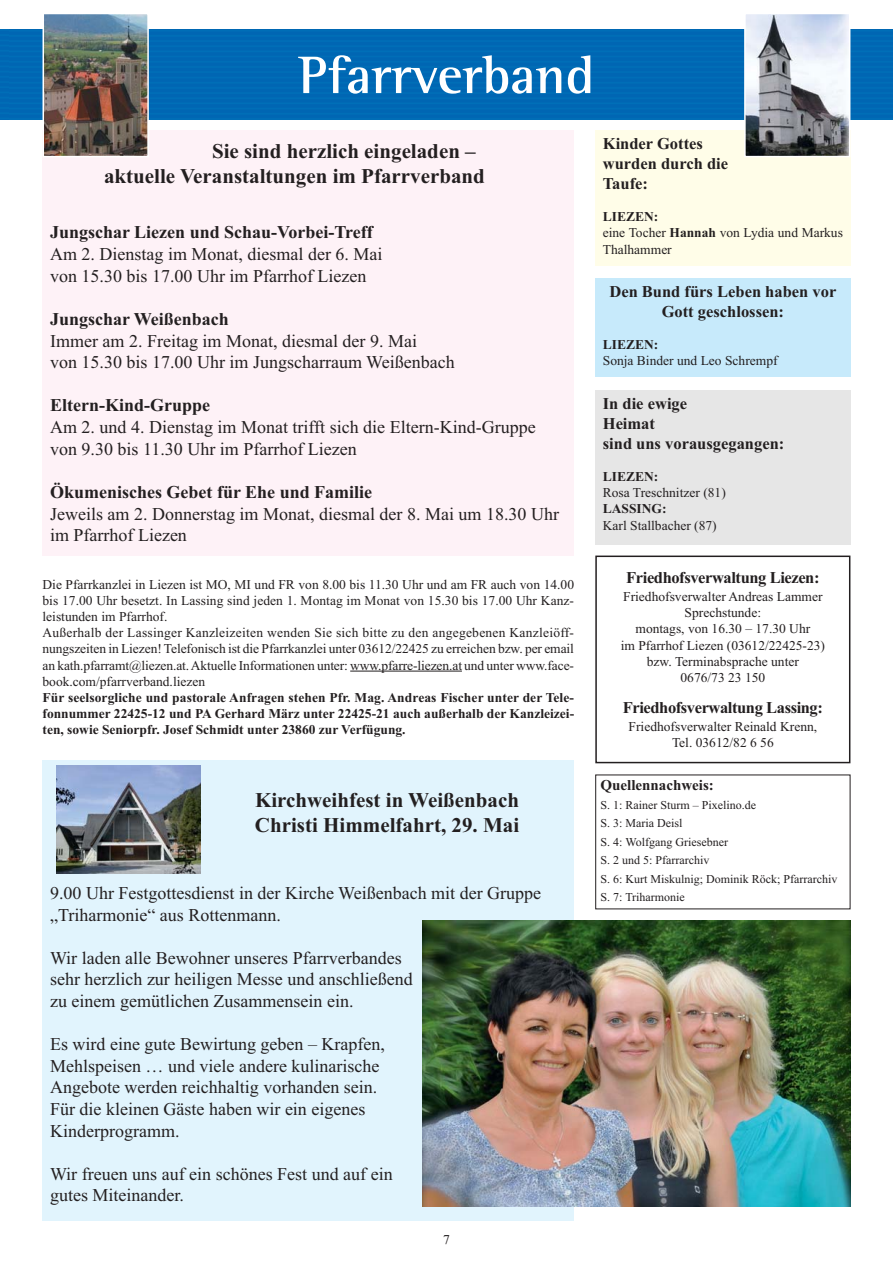
<style>
.page{position:relative;width:893px;height:1263px;background:#fff}
.page>*{position:absolute;margin:0;border:0;box-sizing:border-box;transform-origin:0 0}
.t1{font:700 54px "Rotis Semi Serif";color:#fff}
.t2{font:700 21px/24.9px "Times New Roman";color:#231f20}
.t3{font:18px/21.6px "Times New Roman";color:#231f20}
.t4{font:700 18px "Times New Roman";color:#231f20}
.t5{font:700 16.5px/19.8px "Times New Roman";color:#231f20}
.t6{font:700 16.5px "Times New Roman";letter-spacing:-.025em;color:#231f20}
.t7{font:700 15px "Times New Roman";color:#231f20}
.t8{font:13.5px/16.2px "Times New Roman";color:#231f20;text-align:center}
.t9{font:700 13.5px/16.2px "Times New Roman";color:#231f20;text-align:justify}
.t10{font:12px/18.6px "Times New Roman";color:#231f20}
.s1{font-weight:700}
</style>
<div class="page">
<div style="left:43px;top:130px;width:531px;height:426px;background:#fef2f7"></div>
<div style="left:9px;top:30px;width:884px;height:89px;background:#0067b3"></div>
<div style="left:595px;top:390px;width:255px;height:154px;background:#e6e6e6"></div>
<img style="left:46px;top:16px;width:100px;height:138px">
<div style="left:43px;top:13px;width:106px;height:144px;border:2px solid #fff"></div>
<img style="left:0;top:30px;width:9px;height:89px">
<div style="left:595px;top:555px;width:255px;height:208px;border:2px solid #231f20"></div>
<div style="left:595px;top:130px;width:255px;height:135px;background:#fffde8"></div>
<img style="left:747px;top:16px;width:100px;height:138px">
<div style="left:744px;top:13px;width:106px;height:144px;border:2px solid #fff"></div>
<div style="left:43px;top:760px;width:531px;height:460px;background:#e1f4fd"></div>
<img style="left:422px;top:920px;width:428px;height:287px">
<hr style="left:350px;top:671px;width:112px;height:1px;background:#231f20">
<img style="left:56px;top:766px;width:144px;height:108px">
<div style="left:595px;top:278px;width:255px;height:98px;background:#c7eafb"></div>
<h1 class="t1" style="left:298px;top:55px;width:298px">Pfarrverband</h1>
<h2 class="t2" style="left:104px;top:141px;width:382px;text-indent:108px">Sie sind herzlich eingeladen – aktuelle Veranstaltungen im Pfarrverband</h2>
<h3 class="t4" style="left:50px;top:227px;width:324px">Jungschar Liezen und Schau-Vorbei-Treff</h3>
<h3 class="t3" style="left:50px;top:245px;width:334px">Am 2. Dienstag im Monat, diesmal der 6. Mai von 15.30 bis 17.00 Uhr im Pfarrhof Liezen</h3>
<h3 class="t4" style="left:50px;top:313px;width:180px">Jungschar Weißenbach</h3>
<h3 class="t3" style="left:50px;top:332px;width:406px">Immer am 2. Freitag im Monat, diesmal der 9. Mai<br>von 15.30 bis 17.00 Uhr im Jungscharraum Weißenbach</h3>
<h3 class="t4" style="left:50px;top:399px;width:162px">Eltern-Kind-Gruppe</h3>
<h3 class="t3" style="left:50px;top:418px;width:487px">Am 2. und 4. Dienstag im Monat trifft sich die Eltern-Kind-Gruppe von 9.30 bis 11.30 Uhr im Pfarrhof Liezen</h3>
<h3 class="t4" style="left:50px;top:486px;width:324px">Ökumenisches Gebet für Ehe und Familie</h3>
<h3 class="t3" style="left:50px;top:504px;width:510px">Jeweils am 2. Donnerstag im Monat, diesmal der 8. Mai um 18.30 Uhr im Pfarrhof Liezen</h3>
<p class="t8" style="left:43px;top:577px;width:533px;text-align:left">Die Pfarrkanzlei in Liezen ist MO, MI und FR von 8.00 bis 11.30 Uhr und am FR auch von 14.00 bis 17.00 Uhr besetzt. In Lassing sind jeden 1. Montag im Monat von 15.30 bis 17.00 Uhr Kanz&shy;leistunden im Pfarrhof.<br>Außerhalb der Lassinger Kanzleizeiten wenden Sie sich bitte zu den angegebenen Kanzleiöff&shy;nungszeiten in Liezen! Telefonisch ist die Pfarrkanzlei unter 03612/22425 zu erreichen bzw. per email an kath.pfarramt@liezen.at. Aktuelle Informationen unter: www.pfarre-liezen.at und unter www.face&shy;book.com/pfarrverband.liezen</p>
<p class="t9" style="left:43px;top:691px;width:533px">Für seelsorgliche und pastorale Anfragen stehen Pfr. Mag. Andreas Fischer unter der Tele&shy;fonnummer 22425-12 und PA Gerhard März unter 22425-21 auch außerhalb der Kanzleizei&shy;ten, sowie Seniorpfr. Josef Schmidt unter 23860 zur Verfügung.</p>
<h2 class="t2" style="left:255px;top:790px;width:266px">Kirchweihfest in Weißenbach<br>Christi Himmelfahrt, 29. Mai</h2>
<h3 class="t3" style="left:50px;top:884px;width:493px">9.00 Uhr Festgottesdienst in der Kirche Weißenbach mit der Gruppe „Triharmonie“ aus Rottenmann.</h3>
<h3 class="t3" style="left:50px;top:949px;width:364px">Wir laden alle Bewohner unseres Pfarrverbandes sehr herzlich zur heiligen Messe und anschließend zu einem gemütlichen Zusammensein ein.</h3>
<h3 class="t3" style="left:50px;top:1035px;width:336px">Es wird eine gute Bewirtung geben – Krapfen, Mehlspeisen … und viele andere kulinarische Angebote werden reichhaltig vorhanden sein.<br>Für die kleinen Gäste haben wir ein eigenes Kinderprogramm.</h3>
<h3 class="t3" style="left:50px;top:1165px;width:344px">Wir freuen uns auf ein schönes Fest und auf ein gutes Miteinander.</h3>
<p class="t8" style="left:443px;top:1233px;width:8px">7</p>
<p class="t5" style="left:603px;top:136px;width:127px">Kinder Gottes wurden durch die<br>Taufe:</p>
<p class="t8" style="left:603px;top:210px;width:242px;text-align:left"><span class="s1">LIEZEN:<br></span>eine Tocher <span class="s1">Hannah</span> von Lydia und Markus<br>Thalhammer</p>
<p class="t5" style="left:609px;top:283px;width:228px;text-align:center">Den Bund fürs Leben haben vor<br>Gott geschlossen:</p>
<p class="t9" style="left:603px;top:338px;width:57px">LIEZEN:</p>
<p class="t8" style="left:603px;top:354px;width:176px">Sonja Binder und Leo Schrempf</p>
<p class="t5" style="left:603px;top:395px;width:183px">In die ewige<br>Heimat<br>sind uns vorausgegangen:</p>
<p class="t9" style="left:603px;top:470px;width:57px">LIEZEN:</p>
<p class="t8" style="left:603px;top:486px;width:124px">Rosa Treschnitzer (81)</p>
<p class="t9" style="left:603px;top:502px;width:65px">LASSING:</p>
<p class="t8" style="left:603px;top:518px;width:115px">Karl Stallbacher (87)</p>
<p class="t6" style="left:626px;top:572px;width:195px">Friedhofsverwaltung Liezen:</p>
<p class="t8" style="left:621px;top:590px;width:206px">Friedhofsverwalter Andreas Lammer<br>Sprechstunde:<br>montags, von 16.30 – 17.30 Uhr<br>im Pfarrhof Liezen (03612/22425-23) bzw. Terminabsprache unter<br>0676/73 23 150</p>
<p class="t6" style="left:623px;top:702px;width:202px">Friedhofsverwaltung Lassing:</p>
<p class="t8" style="left:629px;top:719px;width:190px">Friedhofsverwalter Reinald Krenn,<br>Tel. 03612/82 6 56</p>
<p class="t7" style="left:601px;top:780px;width:115px">Quellennachweis:</p>
<p class="t10" style="left:601px;top:796px;width:238px">S. 1: Rainer Sturm – Pixelino.de<br>S. 3: Maria Deisl<br>S. 4: Wolfgang Griesebner<br>S. 2 und 5: Pfarrarchiv<br>S. 6: Kurt Miskulnig; Dominik Röck; Pfarrarchiv<br>S. 7: Triharmonie</p>
</div>
